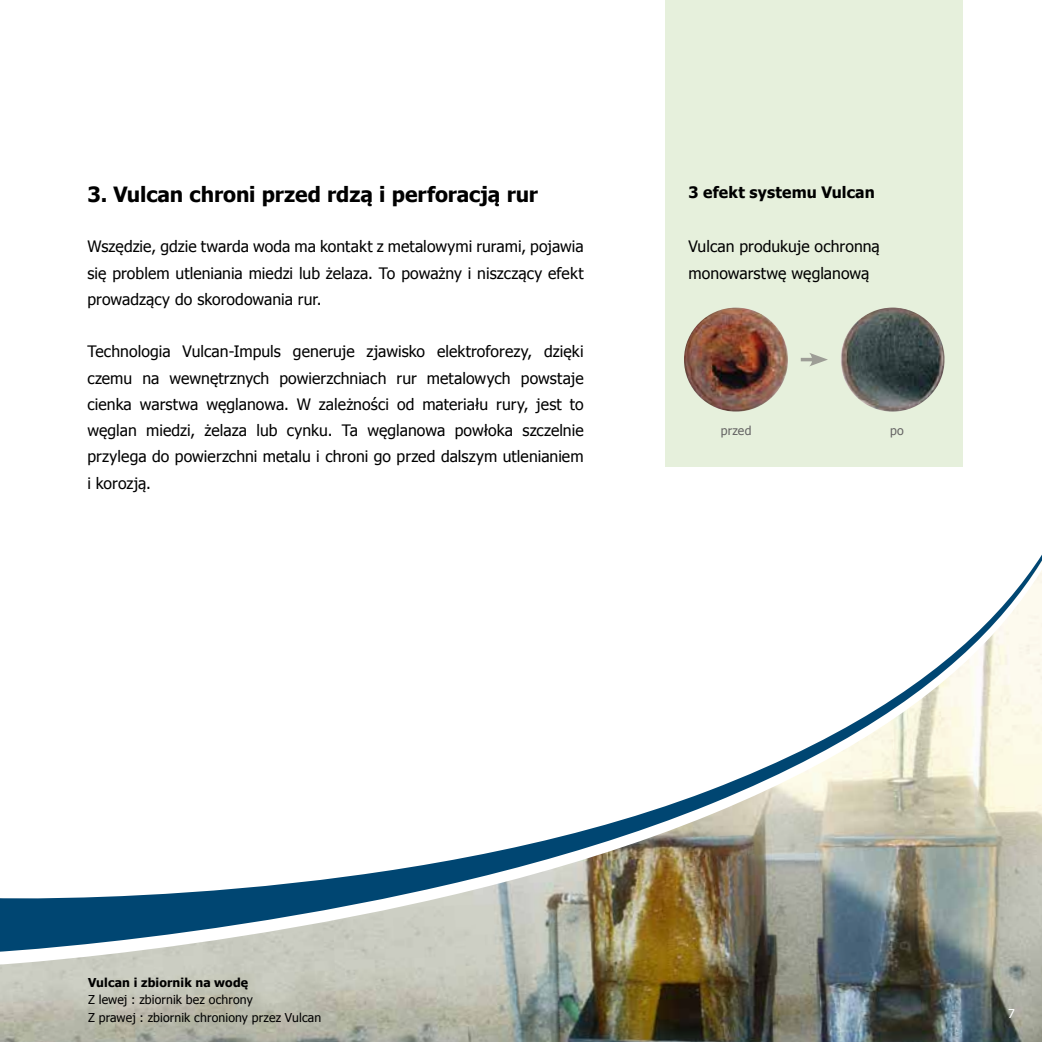
<style>
.page{position:relative;width:1042px;height:1042px;background:#fff}
.page>*{position:absolute;margin:0;border:0;box-sizing:border-box;transform-origin:0 0}
.t1{font:700 21px "Tahoma";letter-spacing:-.005em;color:#000}
.t2{font:15.75px/26.2px "Tahoma";letter-spacing:.005em;color:#000;text-align:justify}
.t3{font:700 15.75px "Tahoma";letter-spacing:.01em;color:#000}
.t4{font:12.25px/17.5px "Tahoma";letter-spacing:.01em;color:#000}
.t5{font:700 12.25px "Tahoma";letter-spacing:.015em;color:#000}
.t6{font:12.25px "Tahoma";letter-spacing:.02em;color:#646363}
.t7{font:12.25px "Tahoma";color:#fff}
</style>
<div class="page">
<img style="left:0;top:964px;width:1042px;height:78px">
<svg style="left:0;top:951px;width:1042px;height:13px;background:#a7a899"></svg>
<svg style="left:0;top:466px;width:1042px;height:485px"></svg>
<div style="left:665px;top:0;width:298px;height:466px;background:#e6f0dc"></div>
<hr style="left:801px;top:358px;width:15px;height:3px;background:#9d9d96">
<svg style="left:809px;top:353px;width:19px;height:13px"></svg>
<img style="left:840px;top:308px;width:104px;height:104px;border-radius:52px">
<img style="left:684px;top:308px;width:104px;height:104px;border-radius:52px">
<h1 class="t1" style="left:87px;top:180px;width:452px">3. Vulcan chroni przed rdzą i perforacją rur</h1>
<p class="t2" style="left:87px;top:233px;width:498px">Wszędzie, gdzie twarda woda ma kontakt z metalowymi rurami, pojawia się problem utleniania miedzi lub żelaza. To poważny i niszczący efekt prowadzący do skorodowania rur.</p>
<p class="t2" style="left:87px;top:338px;width:498px">Technologia Vulcan-Impuls generuje zjawisko elektroforezy, dzięki czemu na wewnętrznych powierzchniach rur metalowych powstaje cienka warstwa węglanowa. W zależności od materiału rury, jest to węglan miedzi, żelaza lub cynku. Ta węglanowa powłoka szczelnie przylega do powierzchni metalu i chroni go przed dalszym utlenianiem i korozją.</p>
<p class="t3" style="left:688px;top:181px;width:188px">3 efekt systemu Vulcan</p>
<p class="t2" style="left:688px;top:233px;width:193px">Vulcan produkuje ochronną monowarstwę węglanową</p>
<p class="t6" style="left:721px;top:422px;width:32px">przed</p>
<p class="t6" style="left:890px;top:422px;width:15px">po</p>
<p class="t5" style="left:88px;top:974px;width:162px">Vulcan i zbiornik na wodę</p>
<p class="t4" style="left:88px;top:990px;width:235px">Z lewej : zbiornik bez ochrony<br>Z prawej : zbiornik chroniony przez Vulcan</p>
<p class="t7" style="left:1008px;top:1005px;width:8px">7</p>
</div>
